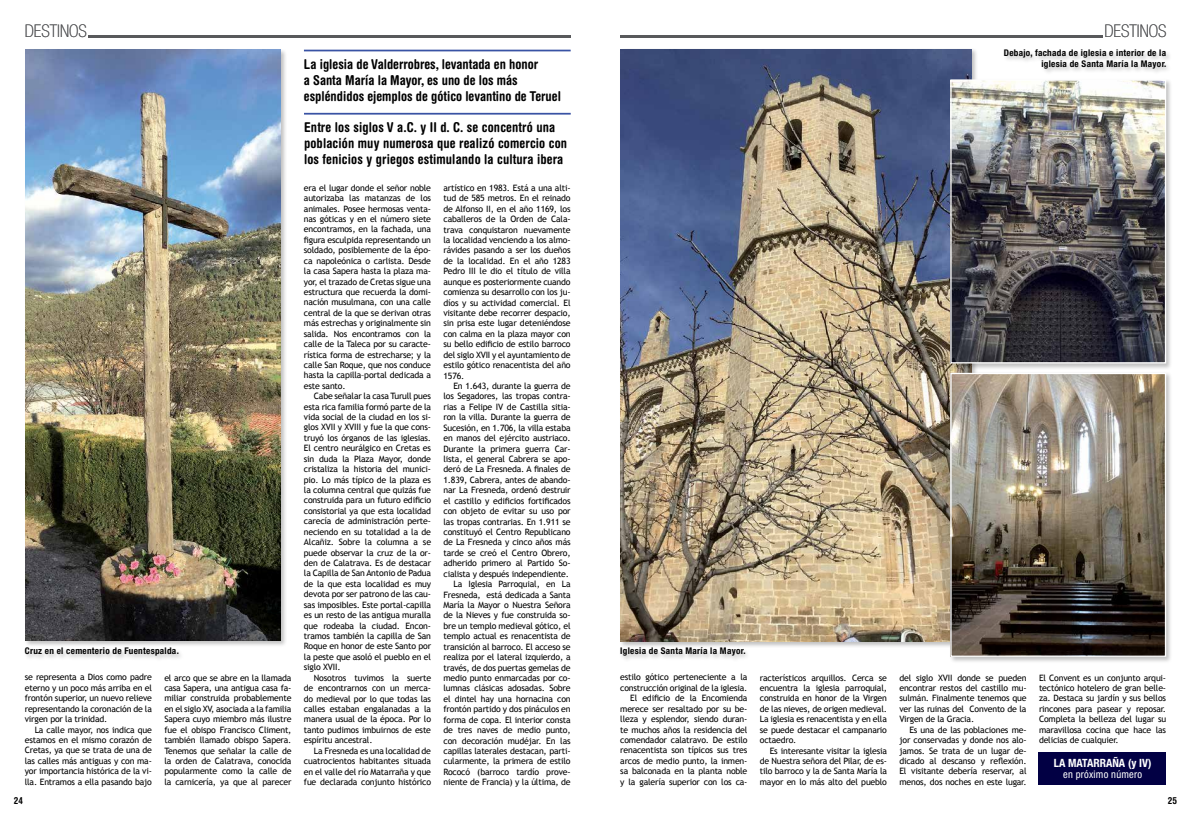
<style>
.page{position:relative;width:1191px;height:814px;background:#fff}
.page>*{position:absolute;margin:0;border:0;box-sizing:border-box;transform-origin:0 0}
.t1{font:100 condensed 17.5px "Helvetica Neue LT Std";color:#58595b}
.t2{font:700 condensed 13.56px/16.2px "Helvetica Rounded LT Std";color:#000}
.t3{font:700 condensed 11.38px "Helvetica Neue LT Std";color:#fff}
.t4{font:condensed 10.5px "Helvetica Neue LT Std";letter-spacing:.02em;color:#fff}
.t5{font:700 condensed 9.62px "Helvetica Rounded LT Std";color:#000}
.t6{font:700 condensed 9.19px/10.9px "Helvetica Neue LT Std";letter-spacing:.03em;color:#000;text-align:right}
.t7{font:8.75px/10.4px "Trebuchet MS";letter-spacing:-.02em;color:#000;text-align:justify}
</style>
<div class="page">
<hr style="left:89px;top:35px;width:481px;height:3px;background:#58595b">
<hr style="left:620px;top:35px;width:482px;height:3px;background:#58595b">
<div style="left:24px;top:48px;width:264px;height:599px;background:#000;opacity:.25"></div>
<img style="left:25px;top:50px;width:256px;height:591px">
<hr style="left:304px;top:50px;width:266px;height:1px;background:#3953a4">
<hr style="left:304px;top:113px;width:267px;height:2px;background:#3953a4">
<div style="left:24px;top:646px;width:161px;height:16px;background:#000;opacity:.25"></div>
<img style="left:620px;top:49px;width:351px;height:592px">
<div style="left:948px;top:78px;width:225px;height:292px;background:#000;opacity:.25"></div>
<img style="left:952px;top:81px;width:212px;height:280px">
<div style="left:950px;top:79px;width:216px;height:284px;border:1px solid #fff"></div>
<div style="left:948px;top:371px;width:225px;height:292px;background:#000;opacity:.25"></div>
<img style="left:952px;top:375px;width:212px;height:280px">
<div style="left:950px;top:373px;width:216px;height:284px;border:1px solid #fff"></div>
<div style="left:619px;top:646px;width:132px;height:17px;background:#000;opacity:.25"></div>
<div style="left:1003px;top:48px;width:169px;height:28px;background:#000;opacity:.25"></div>
<div style="left:1038px;top:752px;width:128px;height:33px;background:#020044"></div>
<h1 class="t1" style="left:25px;top:21px;width:64px">DESTINOS</h1>
<h1 class="t1" style="left:1104px;top:21px;width:64px">DESTINOS</h1>
<h2 class="t2" style="left:304px;top:56px;width:258px">La iglesia de Valderrobres, levantada en honor<br>a Santa María la Mayor, es uno de los más espléndidos ejemplos de gótico levantino de Teruel</h2>
<h2 class="t2" style="left:304px;top:119px;width:265px">Entre los siglos V a.C. y II d. C. se concentró una población muy numerosa que realizó comercio con los fenicios y griegos estimulando la cultura ibera</h2>
<p class="t6" style="left:1003px;top:47px;width:164px">Debajo, fachada de iglesia e interior de la iglesia de Santa María la Mayor.</p>
<p class="t7" style="left:443px;top:183px;width:129px">artístico en 1983. Está a una alti&shy;tud de 585 metros. En el reinado de Alfonso II, en el año 1169, los caballeros de la Orden de Cala&shy;trava conquistaron nuevamente la localidad venciendo a los almo&shy;rávides pasando a ser los dueños de la localidad. En el año 1283<br>Pedro III le dio el título de villa aunque es posteriormente cuando comienza su desarrollo con los ju&shy;díos y su actividad comercial. El visitante debe recorrer despacio, sin prisa este lugar deteniéndose con calma en la plaza mayor con su bello edificio de estilo barroco del siglo XVII y el ayuntamiento de estilo gótico renacentista del año 1576.</p>
<p class="t7" style="left:443px;top:381px;width:129px;text-align:right">En 1.643, durante la guerra de los Segadores, las tropas contra&shy;rias a Felipe IV de Castilla sitia&shy;ron la villa. Durante la guerra de<br>Sucesión, en 1.706, la villa estaba en manos del ejército austriaco.<br>Durante la primera guerra Car&shy;lista, el general Cabrera se apo&shy;deró de La Fresneda. A finales de<br>1.839, Cabrera, antes de abando&shy;nar La Fresneda, ordenó destruir el castillo y edificios fortificados con objeto de evitar su uso por las tropas contrarias. En 1.911 se constituyó el Centro Republicano de La Fresneda y cinco años más tarde se creó el Centro Obrero, adherido primero al Partido So&shy;cialista y después independiente.<br>La Iglesia Parroquial, en La<br>Fresneda, está dedicada a Santa<br>María la Mayor o Nuestra Señora de la Nieves y fue construida so&shy;bre un templo medieval gótico, el templo actual es renacentista de transición al barroco. El acceso se realiza por el lateral izquierdo, a través, de dos puertas gemelas de medio punto enmarcadas por co&shy;lumnas clásicas adosadas. Sobre el dintel hay una hornacina con frontón partido y dos pináculos en forma de copa. El interior consta de tres naves de medio punto, con decoración mudéjar. En las capillas laterales destacan, parti&shy;cularmente, la primera de estilo<br>Rococó (barroco tardío prove&shy;niente de Francia) y la última, de</p>
<p class="t7" style="left:304px;top:182px;width:129px">era el lugar donde el señor noble autorizaba las matanzas de los animales. Posee hermosas venta&shy;nas góticas y en el número siete encontramos, en la fachada, una figura esculpida representando un soldado, posiblemente de la épo&shy;ca napoleónica o carlista. Desde la casa Sapera hasta la plaza ma&shy;yor, el trazado de Cretas sigue una estructura que recuerda la domi&shy;nación musulmana, con una calle central de la que se derivan otras más estrechas y originalmente sin salida. Nos encontramos con la calle de la Taleca por su caracte&shy;rística forma de estrecharse; y la calle San Roque, que nos conduce hasta la capilla–portal dedicada a este santo.</p>
<p class="t7" style="left:304px;top:391px;width:129px;text-indent:10px">Cabe señalar la casa Turull pues esta rica familia formó parte de la vida social de la ciudad en los si&shy;glos XVII y XVIII y fue la que cons&shy;truyó los órganos de las iglesias.<br>El centro neurálgico en Cretas es sin duda la Plaza Mayor, donde cristaliza la historia del munici&shy;pio. Lo más típico de la plaza es la columna central que quizás fue construida para un futuro edificio consistorial ya que esta localidad carecía de administración perte&shy;neciendo en su totalidad a la de Alcañiz. Sobre la columna a se puede observar la cruz de la or&shy;den de Calatrava. Es de destacar la Capilla de San Antonio de Padua de la que esta localidad es muy devota por ser patrono de las cau&shy;sas imposibles. Este portal-capilla es un resto de las antigua muralla que rodeaba la ciudad. Encon&shy;tramos también la capilla de San Roque en honor de este Santo por la peste que asoló el pueblo en el siglo XVII.</p>
<p class="t7" style="left:304px;top:672px;width:129px;text-indent:10px">Nosotros tuvimos la suerte de encontrarnos con un merca&shy;do medieval por lo que todas las calles estaban engalanadas a la manera usual de la época. Por lo tanto pudimos imbuirnos de este espíritu ancestral.</p>
<p class="t7" style="left:304px;top:745px;width:129px;text-indent:10px">La Fresneda es una localidad de cuatrocientos habitantes situada en el valle del río Matarraña y que fue declarada conjunto histórico</p>
<p class="t6" style="left:25px;top:645px;width:156px">Cruz en el cementerio de Fuentespalda.</p>
<p class="t6" style="left:620px;top:645px;width:127px">Iglesia de Santa María la Mayor.</p>
<p class="t7" style="left:620px;top:672px;width:129px;text-align:right">estilo gótico perteneciente a la construcción original de la iglesia.<br>El edificio de la Encomienda merece ser resaltado por su be&shy;lleza y esplendor, siendo duran&shy;te muchos años la residencia del comendador calatravo. De estilo renacentista son típicos sus tres arcos de medio punto, la inmen&shy;sa balconada en la planta noble y la galería superior con los ca-</p>
<p class="t7" style="left:760px;top:672px;width:129px">racterísticos arquillos. Cerca se encuentra la iglesia parroquial, construida en honor de la Virgen de las nieves, de origen medieval.<br>La iglesia es renacentista y en ella se puede destacar el campanario octaedro.</p>
<p class="t7" style="left:25px;top:672px;width:129px">se representa a Dios como padre eterno y un poco más arriba en el frontón superior, un nuevo relieve representando la coronación de la virgen por la trinidad.</p>
<p class="t7" style="left:25px;top:724px;width:129px;text-indent:10px">La calle mayor, nos indica que estamos en el mismo corazón de Cretas, ya que se trata de una de las calles más antiguas y con ma&shy;yor importancia histórica de la vi&shy;lla. Entramos a ella pasando bajo</p>
<p class="t7" style="left:164px;top:672px;width:129px">el arco que se abre en la llamada casa Sapera, una antigua casa fa&shy;miliar construida probablemente en el siglo XV, asociada a la familia Sapera cuyo miembro más ilustre fue el obispo Francisco Climent, también llamado obispo Sapera.<br>Tenemos que señalar la calle de la orden de Calatrava, conocida popularmente como la calle de la carnicería, ya que al parecer</p>
<p class="t7" style="left:760px;top:745px;width:129px;text-indent:10px">Es interesante visitar la iglesia de Nuestra señora del Pilar, de es&shy;tilo barroco y la de Santa María la mayor en lo más alto del pueblo</p>
<p class="t7" style="left:899px;top:672px;width:129px">del siglo XVII donde se pueden encontrar restos del castillo mu&shy;sulmán. Finalmente tenemos que ver las ruinas del Convento de la Virgen de la Gracia.</p>
<p class="t7" style="left:899px;top:724px;width:129px;text-indent:10px">Es una de las poblaciones me&shy;jor conservadas y donde nos alo&shy;jamos. Se trata de un lugar de&shy;dicado al descanso y reflexión.<br>El visitante debería reservar, al menos, dos noches en este lugar.</p>
<p class="t7" style="left:1039px;top:672px;width:129px">El Convent es un conjunto arqui&shy;tectónico hotelero de gran belle&shy;za. Destaca su jardín y sus bellos rincones para pasear y reposar.<br>Completa la belleza del lugar su maravillosa cocina que hace las delicias de cualquier.</p>
<h3 class="t3" style="left:1053px;top:755px;width:99px">LA MATARRAÑA (y IV)</h3>
<p class="t4" style="left:1063px;top:768px;width:80px">en próximo número</p>
<p class="t5" style="left:14px;top:794px;width:11px">24</p>
<p class="t5" style="left:1167px;top:794px;width:11px">25</p>
</div>
